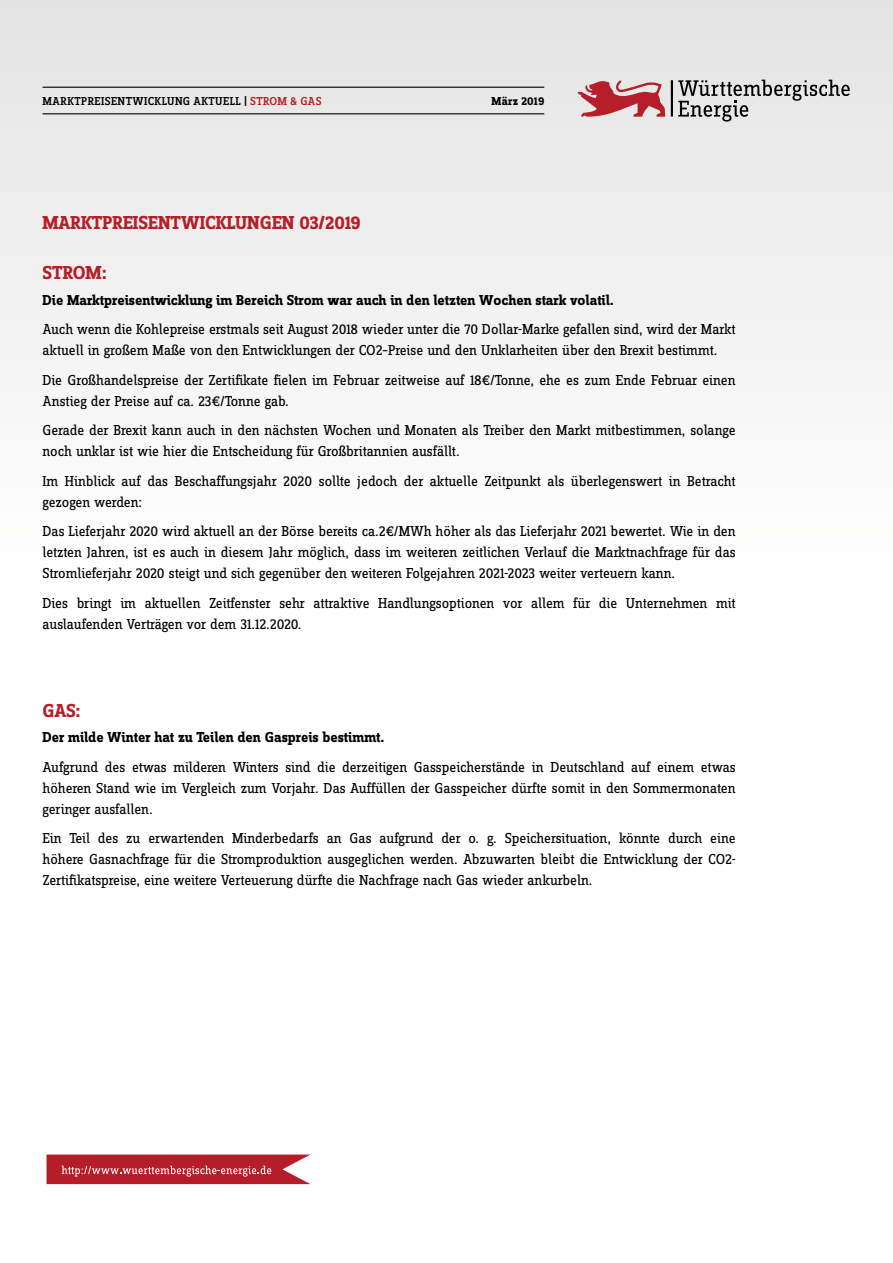
<style>
.page{position:relative;width:893px;height:1263px;background:#fff}
.page>*{position:absolute;margin:0;border:0;box-sizing:border-box;transform-origin:0 0}
.t1{font:700 19.5px "Zine Slab Dis";color:#b61f29}
.t2{font:15px/21px "Zine Slab Dis";letter-spacing:-.01em;color:#000}
.t3{font:700 15px "Zine Slab Dis";color:#000}
.t4{font:500 12px "Zine Slab Dis";letter-spacing:.04em;color:#000}
.t5{font:700 12px "Zine Slab Dis";letter-spacing:.025em;color:#000}
.s1{color:#b61f29}
</style>
<div class="page">
<div style="left:0;top:0;width:893px;height:1263px;background:linear-gradient(to bottom,#ebebeb,#fff)"></div>
<svg style="left:47px;top:1154px;width:263px;height:30px;background:#be3b45"></svg>
<hr style="left:43px;top:87px;width:501px;height:1px;background:#000">
<hr style="left:43px;top:113px;width:501px;height:1px;background:#000">
<svg style="left:678px;top:80px;width:172px;height:42px;background:#bdbdbd"></svg>
<hr style="left:671px;top:80px;width:2px;height:37px;background:#000">
<svg style="left:578px;top:79px;width:87px;height:38px;background:#cd7e83"></svg>
<p class="t4" style="left:43px;top:95px;width:281px">MARKTPREISENTWICKLUNG AKTUELL | <span class="s1">STROM &amp; GAS</span></p>
<p class="t5" style="left:491px;top:95px;width:54px">März 2019</p>
<h1 class="t1" style="left:43px;top:212px;width:320px">MARKTPREISENTWICKLUNGEN 03/2019</h1>
<h1 class="t1" style="left:43px;top:263px;width:66px">STROM:</h1>
<p class="t3" style="left:43px;top:292px;width:573px">Die Marktpreisentwicklung im Bereich Strom war auch in den letzten Wochen stark volatil.</p>
<p class="t2" style="left:43px;top:319px;width:695px">Auch wenn die Kohlepreise erstmals seit August 2018 wieder unter die 70 Dollar-Marke gefallen sind, wird der Markt aktuell in großem Maße von den Entwicklungen der CO2–Preise und den Unklarheiten über den Brexit bestimmt.</p>
<p class="t2" style="left:43px;top:370px;width:695px">Die Großhandelspreise der Zertifikate fielen im Februar zeitweise auf 18€/Tonne, ehe es zum Ende Februar einen<br>Anstieg der Preise auf ca. 23€/Tonne gab.</p>
<p class="t2" style="left:43px;top:420px;width:695px">Gerade der Brexit kann auch in den nächsten Wochen und Monaten als Treiber den Markt mitbestimmen, solange noch unklar ist wie hier die Entscheidung für Großbritannien ausfällt.</p>
<p class="t2" style="left:43px;top:471px;width:695px">Im Hinblick auf das Beschaffungsjahr 2020 sollte jedoch der aktuelle Zeitpunkt als überlegenswert in Betracht gezogen werden:</p>
<p class="t2" style="left:43px;top:521px;width:695px;text-align:justify">Das Lieferjahr 2020 wird aktuell an der Börse bereits ca.2€/MWh höher als das Lieferjahr 2021 bewertet. Wie in den letzten Jahren, ist es auch in diesem Jahr möglich, dass im weiteren zeitlichen Verlauf die Marktnachfrage für das Stromlieferjahr 2020 steigt und sich gegenüber den weiteren Folgejahren 2021-2023 weiter verteuern kann.</p>
<p class="t2" style="left:43px;top:593px;width:695px">Dies bringt im aktuellen Zeitfenster sehr attraktive Handlungsoptionen vor allem für die Unternehmen mit auslaufenden Verträgen vor dem 31.12.2020.</p>
<h1 class="t1" style="left:43px;top:701px;width:40px">GAS:</h1>
<p class="t3" style="left:43px;top:730px;width:343px">Der milde Winter hat zu Teilen den Gaspreis bestimmt.</p>
<p class="t2" style="left:43px;top:757px;width:695px;text-align:justify">Aufgrund des etwas milderen Winters sind die derzeitigen Gasspeicherstände in Deutschland auf einem etwas höheren Stand wie im Vergleich zum Vorjahr. Das Auffüllen der Gasspeicher dürfte somit in den Sommermonaten geringer ausfallen.</p>
<p class="t2" style="left:43px;top:829px;width:695px;text-align:justify">Ein Teil des zu erwartenden Minderbedarfs an Gas aufgrund der o. g. Speichersituation, könnte durch eine höhere Gasnachfrage für die Stromproduktion ausgeglichen werden. Abzuwarten bleibt die Entwicklung der CO2- Zertifikatspreise, eine weitere Verteuerung dürfte die Nachfrage nach Gas wieder ankurbeln.</p>
</div>
